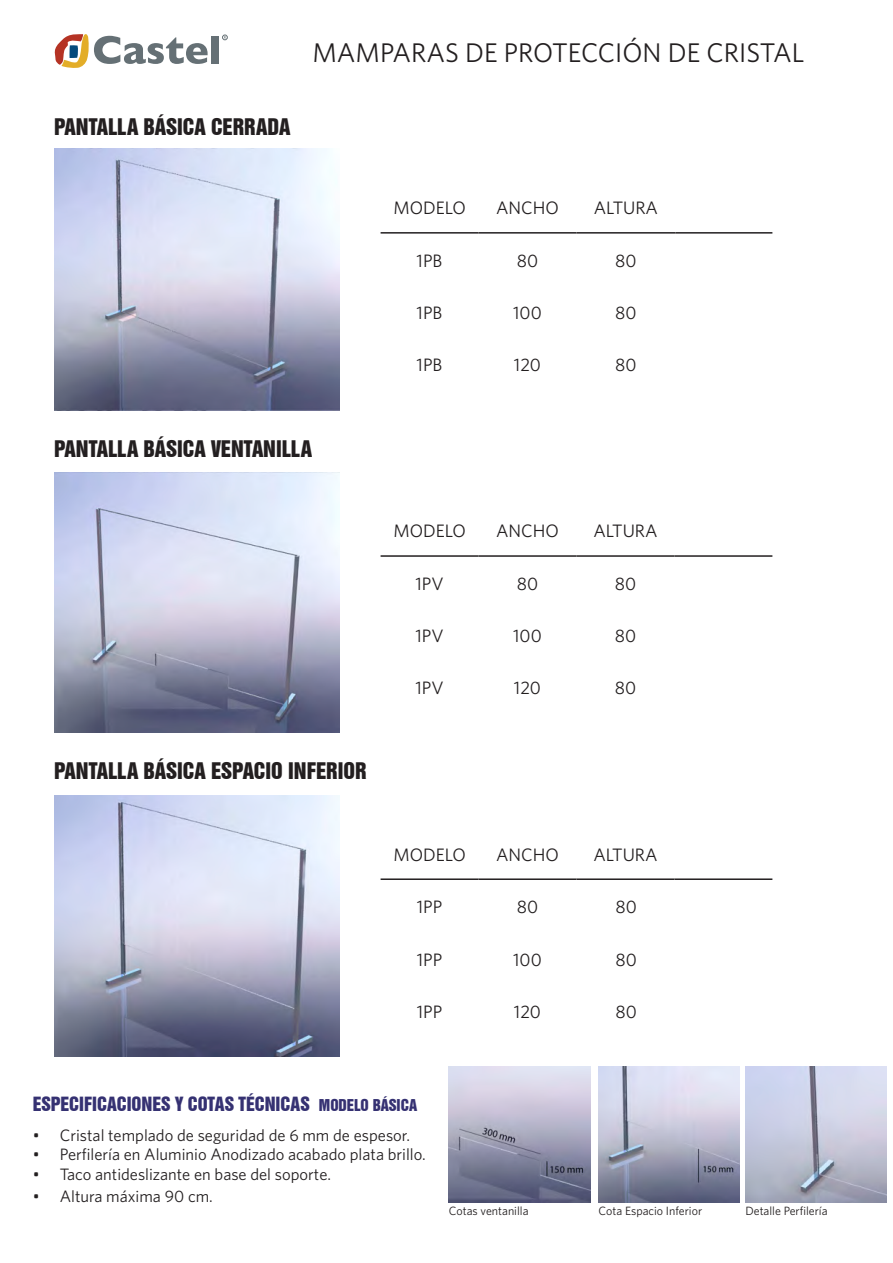
<style>
.page{position:relative;width:893px;height:1263px;background:#fff}
.page>*{position:absolute;margin:0;border:0;box-sizing:border-box;transform-origin:0 0}
.t1{font:27px "Whitney HTF";color:#231f20}
.t2{font:21px "Swiss 921 BT Regular A";color:#231f20}
.t3{font:18px "Whitney HTF";color:#231f20}
.t4{font:18px "Swiss 921 BT Regular A";color:#353172}
.t5{font:16.5px "Whitney HTF";color:#231f20}
.t6{font:12px "Whitney HTF";color:#231f20}
.s1{font-size:15px}
</style>
<div class="page">
<svg style="left:54px;top:34px;width:154px;height:34px"></svg>
<div style="left:211px;top:36px;width:8px;height:28px;background:#657075"></div>
<svg style="left:222px;top:35px;width:6px;height:5px"></svg>
<img style="left:54px;top:149px;width:285px;height:261px">
<hr style="left:381px;top:232px;width:98px;height:2px;background:#231f20">
<hr style="left:479px;top:232px;width:97px;height:2px;background:#231f20">
<hr style="left:576px;top:232px;width:99px;height:2px;background:#231f20">
<hr style="left:675px;top:232px;width:97px;height:2px;background:#231f20">
<img style="left:54px;top:472px;width:285px;height:260px">
<hr style="left:381px;top:555px;width:98px;height:2px;background:#231f20">
<hr style="left:479px;top:555px;width:97px;height:2px;background:#231f20">
<hr style="left:576px;top:555px;width:98px;height:2px;background:#231f20">
<hr style="left:674px;top:555px;width:98px;height:2px;background:#231f20">
<img style="left:54px;top:795px;width:285px;height:262px">
<hr style="left:381px;top:878px;width:98px;height:2px;background:#231f20">
<hr style="left:479px;top:878px;width:97px;height:2px;background:#231f20">
<hr style="left:576px;top:878px;width:98px;height:2px;background:#231f20">
<hr style="left:674px;top:878px;width:98px;height:2px;background:#231f20">
<img style="left:449px;top:1067px;width:141px;height:135px">
<img style="left:599px;top:1067px;width:141px;height:135px">
<img style="left:745px;top:1067px;width:141px;height:135px">
<p class="t2" style="left:54px;top:113px;width:238px">PANTALLA BÁSICA CERRADA</p>
<h1 class="t1" style="left:312px;top:36px;width:493px">MAMPARAS DE PROTECCIÓN DE CRISTAL</h1>
<p class="t3" style="left:393px;top:197px;width:74px">MODELO</p>
<p class="t3" style="left:496px;top:197px;width:64px">ANCHO</p>
<p class="t3" style="left:594px;top:197px;width:66px">ALTURA</p>
<p class="t3" style="left:417px;top:250px;width:27px">1PB</p>
<p class="t3" style="left:517px;top:250px;width:23px">80</p>
<p class="t3" style="left:615px;top:250px;width:23px">80</p>
<p class="t3" style="left:417px;top:302px;width:27px">1PB</p>
<p class="t3" style="left:513px;top:302px;width:30px">100</p>
<p class="t3" style="left:615px;top:302px;width:23px">80</p>
<p class="t3" style="left:417px;top:354px;width:27px">1PB</p>
<p class="t3" style="left:514px;top:354px;width:29px">120</p>
<p class="t3" style="left:615px;top:354px;width:23px">80</p>
<p class="t2" style="left:54px;top:435px;width:259px">PANTALLA BÁSICA VENTANILLA</p>
<p class="t2" style="left:54px;top:757px;width:314px">PANTALLA BÁSICA ESPACIO INFERIOR</p>
<p class="t3" style="left:393px;top:520px;width:74px">MODELO</p>
<p class="t3" style="left:496px;top:520px;width:64px">ANCHO</p>
<p class="t3" style="left:593px;top:520px;width:66px">ALTURA</p>
<p class="t3" style="left:415px;top:573px;width:30px">1PV</p>
<p class="t3" style="left:517px;top:573px;width:23px">80</p>
<p class="t3" style="left:615px;top:573px;width:23px">80</p>
<p class="t3" style="left:415px;top:625px;width:30px">1PV</p>
<p class="t3" style="left:513px;top:625px;width:30px">100</p>
<p class="t3" style="left:615px;top:625px;width:23px">80</p>
<p class="t3" style="left:415px;top:677px;width:30px">1PV</p>
<p class="t3" style="left:514px;top:677px;width:29px">120</p>
<p class="t3" style="left:615px;top:677px;width:23px">80</p>
<p class="t3" style="left:393px;top:844px;width:74px">MODELO</p>
<p class="t3" style="left:496px;top:844px;width:64px">ANCHO</p>
<p class="t3" style="left:593px;top:844px;width:66px">ALTURA</p>
<p class="t3" style="left:417px;top:896px;width:27px">1PP</p>
<p class="t3" style="left:517px;top:896px;width:23px">80</p>
<p class="t3" style="left:615px;top:896px;width:23px">80</p>
<p class="t3" style="left:417px;top:949px;width:27px">1PP</p>
<p class="t3" style="left:513px;top:949px;width:30px">100</p>
<p class="t3" style="left:616px;top:949px;width:23px">80</p>
<p class="t3" style="left:417px;top:1001px;width:27px">1PP</p>
<p class="t3" style="left:514px;top:1001px;width:29px">120</p>
<p class="t3" style="left:616px;top:1001px;width:23px">80</p>
<p class="t4" style="left:33px;top:1092px;width:386px">ESPECIFICACIONES Y COTAS TÉCNICAS <span class="s1">MODELO BÁSICA</span></p>
<p class="t5" style="left:33px;top:1125px;width:379px">• Cristal templado de seguridad de 6 mm de espesor.</p>
<p class="t5" style="left:33px;top:1145px;width:395px">• Perfilería en Aluminio Anodizado acabado plata brillo.</p>
<p class="t5" style="left:33px;top:1164px;width:300px">• Taco antideslizante en base del soporte.</p>
<p class="t5" style="left:33px;top:1186px;width:182px">• Altura máxima 90 cm.</p>
<p class="t6" style="left:449px;top:1204px;width:81px">Cotas ventanilla</p>
<p class="t6" style="left:599px;top:1204px;width:105px">Cota Espacio Inferior</p>
<p class="t6" style="left:745px;top:1204px;width:84px">Detalle Perfilería</p>
</div>
